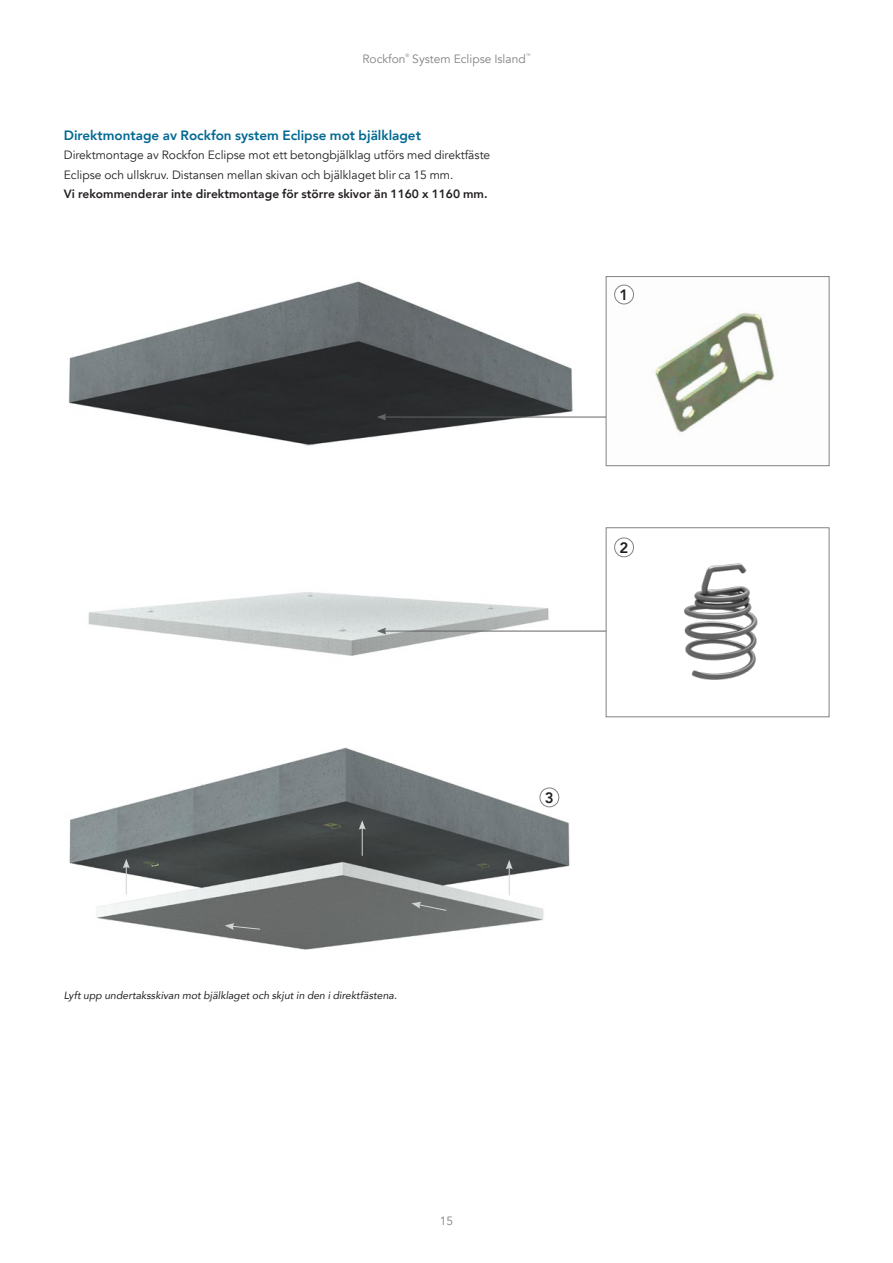
<style>
.page{position:relative;width:893px;height:1263px;background:#fff}
.page>*{position:absolute;margin:0;border:0;box-sizing:border-box;transform-origin:0 0}
.t1{font:800 15px "Avenir";color:#231f20}
.t2{font:800 13.5px "Avenir";color:#006893}
.t3{font:12px/19.5px "Avenir";color:#231f20}
.t4{font:800 12px "Avenir";color:#231f20}
.t5{font:12px "Avenir";color:#808285}
.t6{font:italic 10.5px "Avenir";color:#231f20}
.t7{font:4.8px "Avenir";color:#808285}
</style>
<div class="page">
<img style="left:69px;top:747px;width:501px;height:203px">
<svg style="left:411px;top:902px;width:36px;height:9px"></svg>
<svg style="left:123px;top:859px;width:7px;height:35px"></svg>
<svg style="left:359px;top:820px;width:7px;height:36px"></svg>
<svg style="left:506px;top:860px;width:7px;height:35px"></svg>
<svg style="left:225px;top:923px;width:36px;height:7px"></svg>
<img style="left:614px;top:284px;width:161px;height:149px">
<div style="left:606px;top:276px;width:223px;height:190px;border:1px solid #808285"></div>
<img style="left:614px;top:537px;width:144px;height:143px">
<div style="left:606px;top:527px;width:223px;height:190px;border:1px solid #808285"></div>
<img style="left:68px;top:281px;width:508px;height:165px">
<img style="left:88px;top:592px;width:488px;height:64px">
<div style="left:615px;top:285px;width:18px;height:19px;background:#fff;border-radius:50%"></div>
<div style="left:614px;top:285px;width:20px;height:19px;border:1px solid #808285;border-radius:50%"></div>
<div style="left:615px;top:538px;width:18px;height:19px;background:#fff;border-radius:50%"></div>
<div style="left:614px;top:538px;width:20px;height:19px;border:1px solid #808285;border-radius:50%"></div>
<div style="left:540px;top:788px;width:19px;height:19px;background:#fff;border-radius:50%"></div>
<div style="left:540px;top:788px;width:19px;height:19px;border:1px solid #808285;border-radius:50%"></div>
<hr style="left:384px;top:417px;width:222px;height:1px;background:#636466">
<svg style="left:377px;top:414px;width:9px;height:6px"></svg>
<hr style="left:384px;top:631px;width:222px;height:1px;background:#636466">
<svg style="left:377px;top:628px;width:9px;height:6px"></svg>
<p class="t5" style="left:362px;top:52px;width:45px">Rockfon</p>
<p class="t7" style="left:406px;top:53px;width:5px">®</p>
<p class="t5" style="left:412px;top:52px;width:115px">System Eclipse Island</p>
<p class="t7" style="left:526px;top:53px;width:6px">™</p>
<p class="t2" style="left:64px;top:124px;width:359px">Direktmontage av Rockfon system Eclipse mot bjälklaget</p>
<p class="t3" style="left:64px;top:146px;width:428px">Direktmontage av Rockfon Eclipse mot ett betongbjälklag utförs med direktfäste<br>Eclipse och ullskruv. Distansen mellan skivan och bjälklaget blir ca 15 mm.</p>
<p class="t4" style="left:64px;top:185px;width:425px">Vi rekommenderar inte direktmontage för större skivor än 1160 x 1160 mm.</p>
<p class="t1" style="left:620px;top:283px;width:10px">1</p>
<p class="t1" style="left:620px;top:536px;width:10px">2</p>
<p class="t6" style="left:64px;top:988px;width:335px">Lyft upp undertaksskivan mot bjälklaget och skjut in den i direktfästena.</p>
<p class="t5" style="left:440px;top:1213px;width:15px">15</p>
<p class="t1" style="left:545px;top:786px;width:10px">3</p>
</div>
